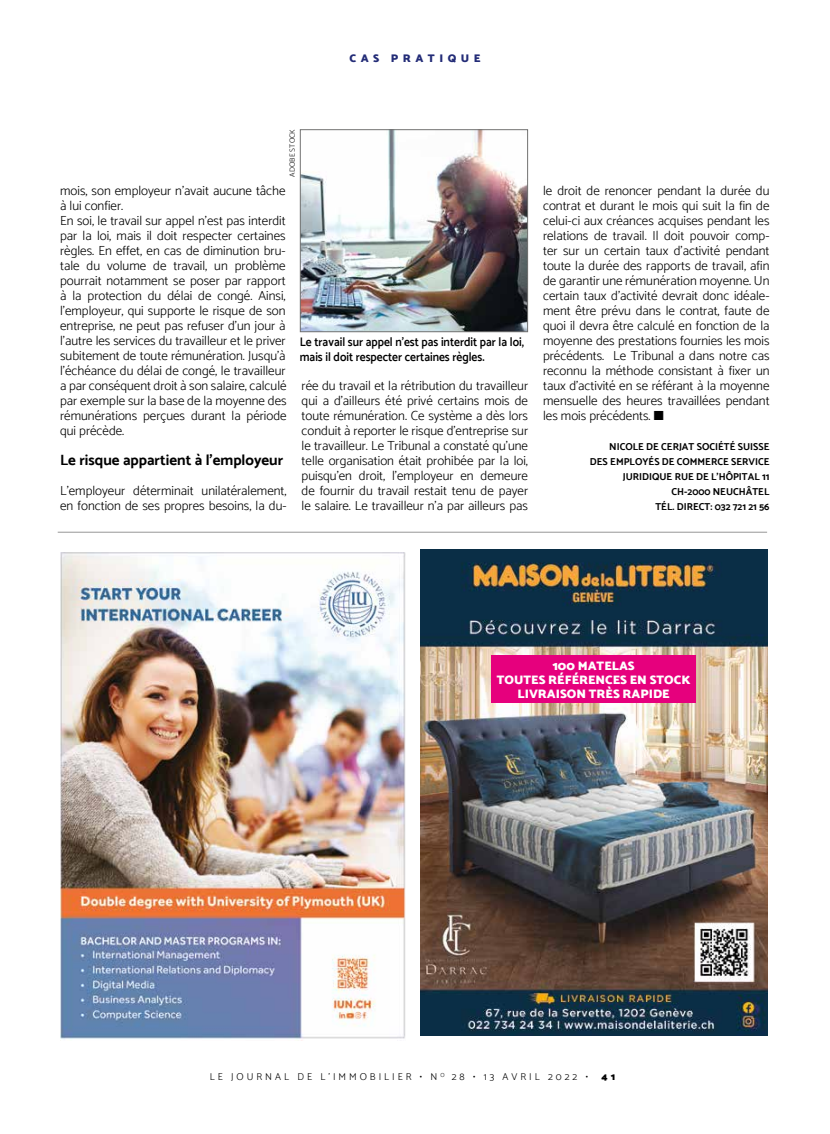
<style>
.page{position:relative;width:830px;height:1134px;background:#fff}
.page>*{position:absolute;margin:0;border:0;box-sizing:border-box;transform-origin:0 0}
.t1{font:700 15px "Catamaran";color:#000}
.t2{font:300 13.12px/15px "Catamaran";color:#000}
.t3{font:600 12.5px/15px "Catamaran";color:#000;scale:.92 1}
.t4{font:900 12.5px/13.8px "Catamaran";color:#fff;text-align:center}
.t5{font:900 11.25px "Catamaran";letter-spacing:.4em;color:#232c77}
.t6{font:700 10px/15px "Catamaran";color:#000;text-align:right}
.t7{font:300 10px "Catamaran";letter-spacing:.3em;color:#000}
.t8{font:900 10px "Catamaran";color:#000}
.t9{font:300 7.5px "Catamaran";letter-spacing:.01em;color:#000}
</style>
<div class="page">
<img style="left:60px;top:552px;width:345px;height:487px">
<hr style="left:58px;top:532px;width:708px;height:1px;background:#979696">
<img style="left:420px;top:550px;width:346px;height:486px">
<div style="left:491px;top:655px;width:204px;height:48px;background:#e6007d"></div>
<img style="left:302px;top:131px;width:224px;height:199px">
<div style="left:300px;top:129px;width:228px;height:203px;border:1px solid #727271"></div>
<p class="t5" style="left:349px;top:51px;width:132px">CAS PRATIQUE</p>
<p class="t9" style="left:288px;top:177px;width:49px;rotate:-90deg">ADOBE STOCK</p>
<p class="t2" style="left:60px;top:183px;width:228px">mois, son employeur n’avait aucune tâche à lui confier.<br>En soi, le travail sur appel n’est pas interdit par la loi, mais il doit respecter certaines règles. En effet, en cas de diminution bru&shy;tale du volume de travail, un problème pourrait notamment se poser par rapport à la protection du délai de congé. Ainsi, l’employeur, qui supporte le risque de son entreprise, ne peut pas refuser d’un jour à l’autre les services du travailleur et le priver subitement de toute rémunération. Jusqu’à l’échéance du délai de congé, le travailleur a par conséquent droit à son salaire, calculé par exemple sur la base de la moyenne des rémunérations perçues durant la période qui précède.</p>
<p class="t1" style="left:60px;top:451px;width:224px">Le risque appartient à l’employeur</p>
<p class="t2" style="left:60px;top:483px;width:228px">L’employeur déterminait unilatéralement, en fonction de ses propres besoins, la du-</p>
<p class="t3" style="left:300px;top:334px;width:245px">Le travail sur appel n’est pas interdit par la loi, mais il doit respecter certaines règles.</p>
<p class="t2" style="left:301px;top:378px;width:228px;text-align:justify">rée du travail et la rétribution du travailleur qui a d’ailleurs été privé certains mois de toute rémunération. Ce système a dès lors conduit à reporter le risque d’entreprise sur le travailleur. Le Tribunal a constaté qu’une telle organisation était prohibée par la loi, puisqu’en droit, l’employeur en demeure de fournir du travail restait tenu de payer le salaire. Le travailleur n’a par ailleurs pas</p>
<p class="t2" style="left:543px;top:183px;width:228px;text-align:justify">le droit de renoncer pendant la durée du contrat et durant le mois qui suit la fin de celui-ci aux créances acquises pendant les relations de travail. Il doit pouvoir comp&shy;ter sur un certain taux d’activité pendant toute la durée des rapports de travail, afin de garantir une rémunération moyenne. Un certain taux d’activité devrait donc idéale&shy;ment être prévu dans le contrat, faute de quoi il devra être calculé en fonction de la moyenne des prestations fournies les mois précédents. Le Tribunal a dans notre cas reconnu la méthode consistant à fixer un taux d’activité en se référant à la moyenne mensuelle des heures travaillées pendant les mois précédents. ■</p>
<p class="t6" style="left:589px;top:439px;width:181px">NICOLE DE CERJAT SOCIÉTÉ SUISSE<br>DES EMPLOYÉS DE COMMERCE SERVICE<br>JURIDIQUE RUE DE L’HÔPITAL 11<br>CH-2000 NEUCHÂTEL<br>TÉL. DIRECT: 032 721 21 56</p>
<p class="t4" style="left:496px;top:659px;width:195px">100 MATELAS<br>TOUTES RÉFÉRENCES EN STOCK<br>LIVRAISON TRÈS RAPIDE</p>
<p class="t7" style="left:209px;top:1071px;width:379px">LE JOURNAL DE L’IMMOBILIER • N <sup>O</sup> 28 • 13 AVRIL 2022 •</p>
<p class="t8" style="left:601px;top:1071px;width:15px">4 1</p>
</div>
